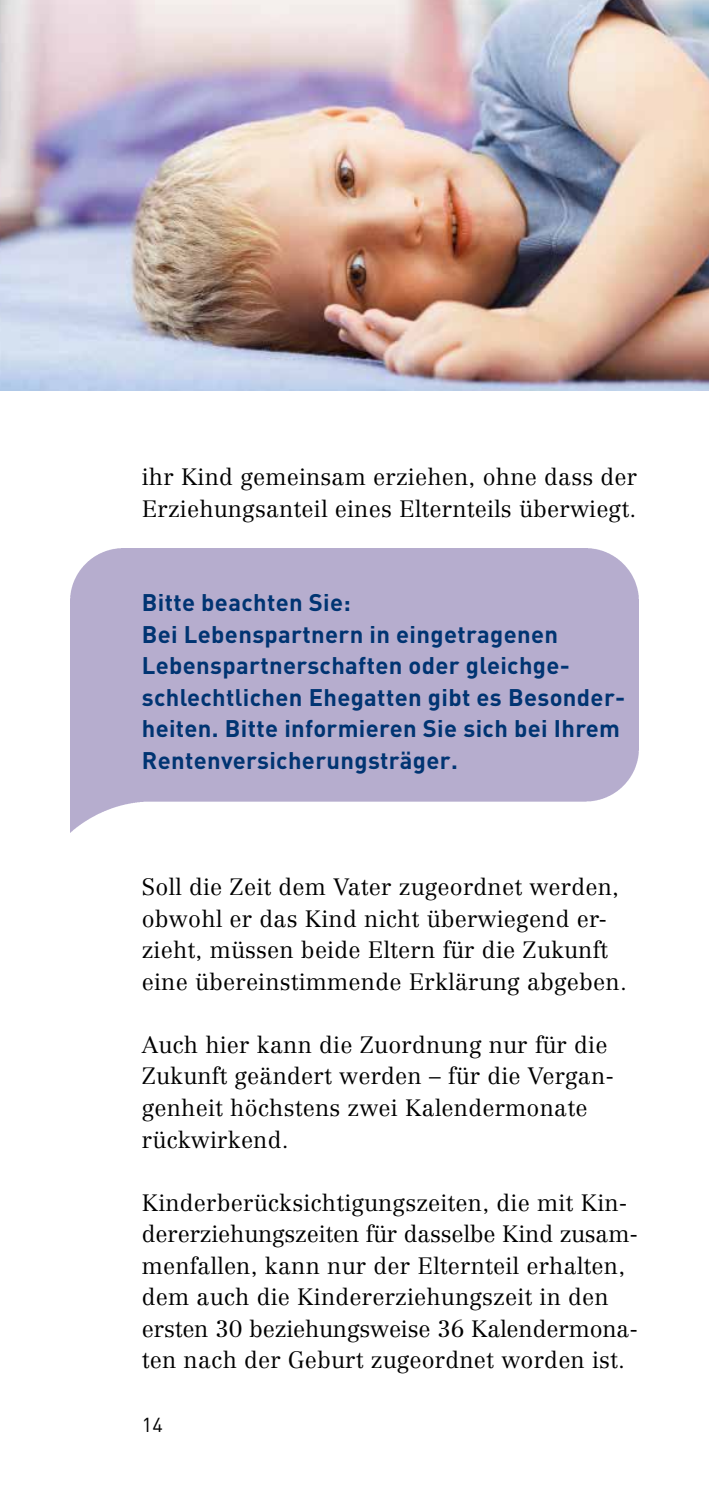
<style>
.page{position:relative;width:709px;height:1489px;background:#fff}
.page>*{position:absolute;margin:0;border:0;box-sizing:border-box;transform-origin:0 0}
.t1{font:700 23.75px/31.5px "DIN";letter-spacing:.015em;color:#003472}
.t2{font:300 23.25px/31.5px "Centennial";letter-spacing:.01em;color:#000}
.t3{font:20px "DIN";color:#000}
</style>
<div class="page">
<img style="left:0;top:0;width:709px;height:390px">
<p class="t2" style="left:142px;top:461px;width:497px">ihr Kind gemeinsam erziehen, ohne dass der<br>Erziehungsanteil eines Elternteils überwiegt.</p>
<h3 class="t1" style="left:142px;top:586px;width:210px">Bitte beachten Sie:</h3>
<p class="t1" style="left:142px;top:617px;width:485px">Bei Lebenspartnern in eingetragenen Lebenspartnerschaften oder gleichge&shy;schlechtlichen Ehegatten gibt es Besonder&shy;heiten. Bitte informieren Sie sich bei Ihrem Rentenversicherungsträger.</p>
<p class="t2" style="left:142px;top:871px;width:486px">Soll die Zeit dem Vater zugeordnet werden, obwohl er das Kind nicht überwiegend er&shy;zieht, müssen beide Eltern für die Zukunft eine übereinstimmende Erklärung abgeben.</p>
<p class="t2" style="left:142px;top:1028px;width:474px">Auch hier kann die Zuordnung nur für die Zukunft geändert werden – für die Vergan&shy;genheit höchstens zwei Kalendermonate rückwirkend.</p>
<p class="t2" style="left:142px;top:1186px;width:495px">Kinderberücksichtigungszeiten, die mit Kin&shy;dererziehungszeiten für dasselbe Kind zusam&shy;menfallen, kann nur der Elternteil erhalten, dem auch die Kindererziehungszeit in den ersten 30 beziehungsweise 36 Kalendermona&shy;ten nach der Geburt zugeordnet worden ist.</p>
<p class="t3" style="left:142px;top:1411px;width:23px">14</p>
</div>
